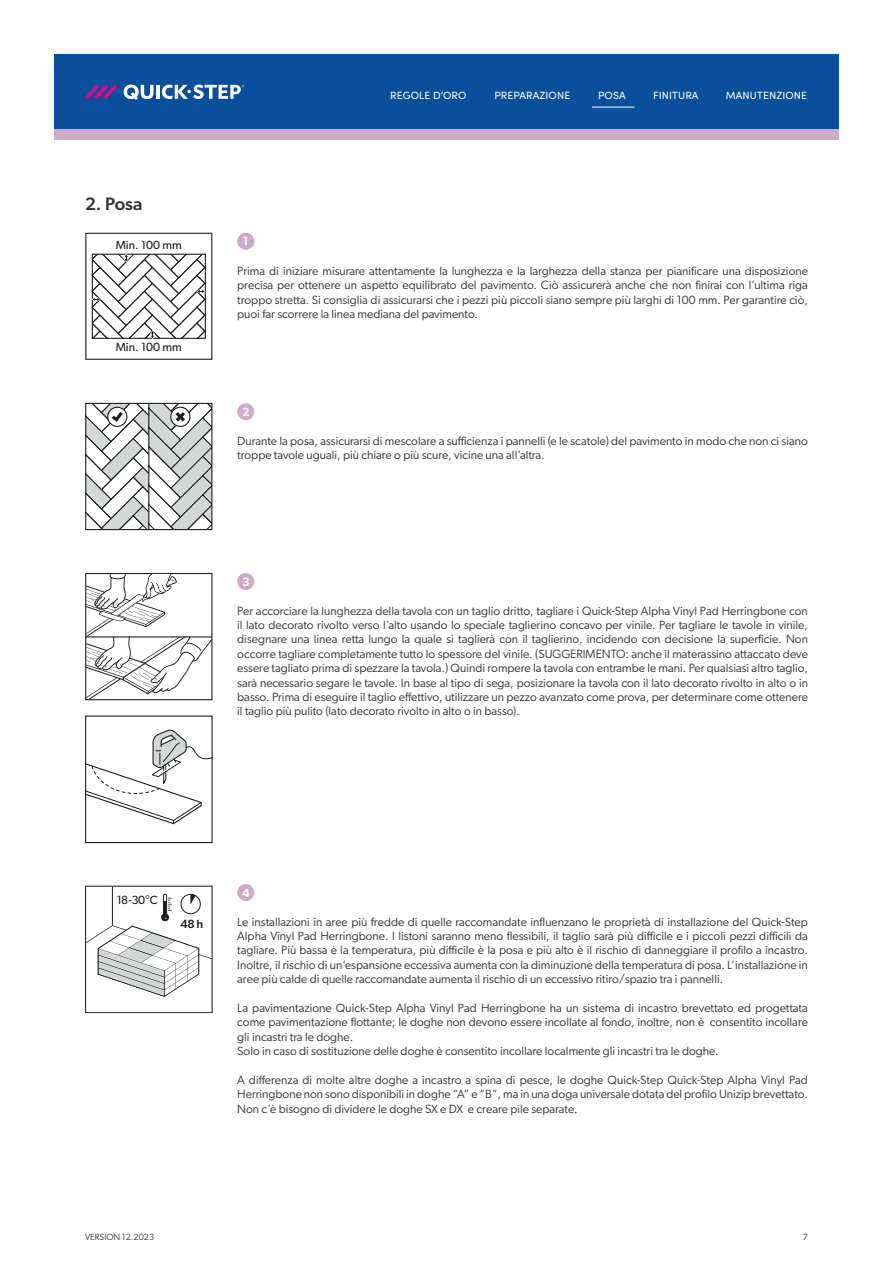
<style>
.page{position:relative;width:893px;height:1263px;background:#fff}
.page>*{position:absolute;margin:0;border:0;box-sizing:border-box;transform-origin:0 0}
.t1{font:500 18px "Gibson";color:#2f3333}
.t2{font:12px/14.4px "Gibson";color:#2f3333;text-align:justify}
.t3{font:600 12px "Gibson";color:#fff}
.t4{font:11.85px "Gibson";color:#040506}
.t5{font:500 11.85px "Gibson";color:#040506}
.t6{font:10.5px "Sofia Pro";letter-spacing:.01em;color:#fff}
.t7{font:9px "Gibson";color:#2f3333}
</style>
<div class="page">
<div style="left:54px;top:54px;width:785px;height:75px;background:#0a4f9c"></div>
<div style="left:54px;top:129px;width:785px;height:11px;background:#d0a8ca"></div>
<svg style="left:85px;top:84px;width:32px;height:15px"></svg>
<svg style="left:124px;top:85px;width:29px;height:15px"></svg>
<hr style="left:156px;top:85px;width:4px;height:14px;background:#fff">
<svg style="left:162px;top:85px;width:82px;height:14px"></svg>
<svg style="left:91px;top:253px;width:115px;height:86px"></svg>
<svg style="left:86px;top:403px;width:126px;height:127px"></svg>
<svg style="left:87px;top:729px;width:124px;height:96px"></svg>
<div style="left:85px;top:715px;width:128px;height:128px;border:1px solid #040506"></div>
<svg style="left:86px;top:573px;width:126px;height:127px"></svg>
<hr style="left:86px;top:636px;width:126px;height:1px;background:#040506">
<svg style="left:85px;top:886px;width:128px;height:127px"></svg>
<hr style="left:112px;top:887px;width:1px;height:38px;background:#040506">
<div style="left:237px;top:233px;width:17px;height:17px;background:#d0a8ca;border-radius:50%"></div>
<div style="left:237px;top:403px;width:17px;height:17px;background:#d0a8ca;border-radius:50%"></div>
<div style="left:237px;top:573px;width:17px;height:17px;background:#d0a8ca;border-radius:50%"></div>
<div style="left:237px;top:884px;width:17px;height:17px;background:#d0a8ca;border-radius:50%"></div>
<hr style="left:592px;top:107px;width:42px;height:1px;background:#fff">
<h1 class="t1" style="left:85px;top:193px;width:59px">2. Posa</h1>
<p class="t4" style="left:116px;top:238px;width:67px">Min. 100 mm</p>
<p class="t4" style="left:116px;top:340px;width:67px">Min. 100 mm</p>
<p class="t3" style="left:243px;top:234px;width:7px">1</p>
<p class="t6" style="left:390px;top:87px;width:78px">REGOLE D’ORO</p>
<p class="t6" style="left:494px;top:87px;width:77px">PREPARAZIONE</p>
<p class="t6" style="left:598px;top:87px;width:29px">POSA</p>
<p class="t6" style="left:653px;top:87px;width:47px">FINITURA</p>
<p class="t6" style="left:726px;top:87px;width:83px">MANUTENZIONE</p>
<p class="t2" style="left:237px;top:263px;width:572px">Prima di iniziare misurare attentamente la lunghezza e la larghezza della stanza per pianificare una disposizione precisa per ottenere un aspetto equilibrato del pavimento. Ciò assicurerà anche che non finirai con l’ultima riga troppo stretta. Si consiglia di assicurarsi che i pezzi più piccoli siano sempre più larghi di 100 mm. Per garantire ciò, puoi far scorrere la linea mediana del pavimento.</p>
<p class="t3" style="left:242px;top:404px;width:9px">2</p>
<p class="t2" style="left:237px;top:433px;width:572px">Durante la posa, assicurarsi di mescolare a sufficienza i pannelli (e le scatole) del pavimento in modo che non ci siano troppe tavole uguali, più chiare o più scure, vicine una all’altra.</p>
<p class="t3" style="left:242px;top:574px;width:9px">3</p>
<p class="t2" style="left:237px;top:603px;width:572px">Per accorciare la lunghezza della tavola con un taglio dritto, tagliare i Quick-Step Alpha Vinyl Pad Herringbone con il lato decorato rivolto verso l’alto usando lo speciale taglierino concavo per vinile. Per tagliare le tavole in vinile, disegnare una linea retta lungo la quale si taglierà con il taglierino, incidendo con decisione la superficie. Non occorre tagliare completamente tutto lo spessore del vinile. (SUGGERIMENTO: anche il materassino attaccato deve essere tagliato prima di spezzare la tavola.) Quindi rompere la tavola con entrambe le mani. Per qualsiasi altro taglio, sarà necessario segare le tavole. In base al tipo di sega, posizionare la tavola con il lato decorato rivolto in alto o in basso. Prima di eseguire il taglio effettivo, utilizzare un pezzo avanzato come prova, per determinare come ottenere il taglio più pulito (lato decorato rivolto in alto o in basso).</p>
<p class="t4" style="left:117px;top:893px;width:43px">18-30°C</p>
<p class="t5" style="left:180px;top:916px;width:24px">48 h</p>
<p class="t3" style="left:242px;top:885px;width:9px">4</p>
<p class="t2" style="left:237px;top:914px;width:572px">Le installazioni in aree più fredde di quelle raccomandate influenzano le proprietà di installazione del Quick-Step Alpha Vinyl Pad Herringbone. I listoni saranno meno flessibili, il taglio sarà più difficile e i piccoli pezzi difficili da tagliare. Più bassa è la temperatura, più difficile è la posa e più alto è il rischio di danneggiare il profilo a incastro.<br>Inoltre, il rischio di un’espansione eccessiva aumenta con la diminuzione della temperatura di posa. L’installazione in aree più calde di quelle raccomandate aumenta il rischio di un eccessivo ritiro/spazio tra i pannelli.</p>
<p class="t2" style="left:237px;top:1000px;width:572px;text-align:left">La pavimentazione Quick-Step Alpha Vinyl Pad Herringbone ha un sistema di incastro brevettato ed progettata come pavimentazione flottante; le doghe non devono essere incollate al fondo, inoltre, non è consentito incollare gli incastri tra le doghe.<br>Solo in caso di sostituzione delle doghe è consentito incollare localmente gli incastri tra le doghe.</p>
<p class="t2" style="left:237px;top:1072px;width:572px">A differenza di molte altre doghe a incastro a spina di pesce, le doghe Quick-Step Quick-Step Alpha Vinyl Pad Herringbone non sono disponibili in doghe “A” e “B”, ma in una doga universale dotata del profilo Unizip brevettato.<br>Non c’è bisogno di dividere le doghe SX e DX e creare pile separate.</p>
<p class="t7" style="left:85px;top:1231px;width:71px">VERSION 12.2023</p>
<p class="t7" style="left:803px;top:1231px;width:7px">7</p>
</div>
